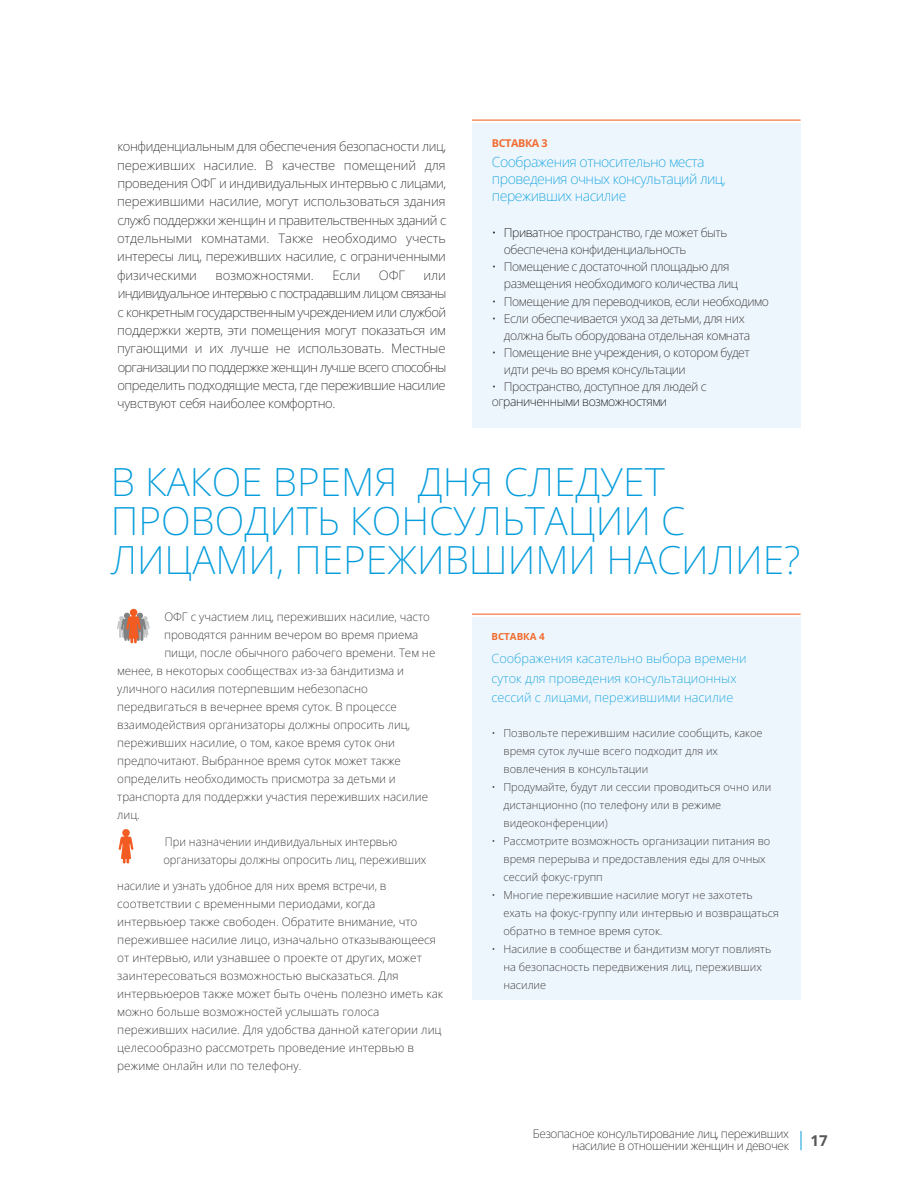
<style>
.page{position:relative;width:918px;height:1188px;background:#fff}
.page>*{position:absolute;margin:0;border:0;box-sizing:border-box;transform-origin:0 0}
.t1{font:200 39px/39px "Noto Sans";color:#069ddc}
.t2{font:700 15px "Noto Sans";color:#57585a}
.t3{font:200 14.1px/16.8px "Noto Sans";letter-spacing:-.035em;color:#069ddc}
.t4{font:200 13.05px/18.5px "Noto Sans";letter-spacing:-.025em;color:#231f20;text-align:justify}
.t5{font:200 13.05px "Noto Sans";letter-spacing:-.005em;color:#231f20}
.t6{font:200 12.75px/19.6px "Noto Sans";color:#069ddc}
.t7{font:200 12.3px/17px "Noto Sans";letter-spacing:-.035em;color:#231f20}
.t8{font:200 12px/12px "Noto Sans";letter-spacing:-.035em;color:#231f20;text-align:right}
.t9{font:200 11.7px/18px "Noto Sans";color:#231f20;scale:.95 1}
.t10{font:200 11.7px "Noto Sans";color:#231f20}
.t11{font:200 11.1px/18px "Noto Sans";color:#231f20}
.t12{font:700 10.8px "Noto Sans";letter-spacing:-.035em;color:#f26c31}
.t13{font:700 9.75px "Noto Sans";color:#f26c31}
.s1{color:#000}
</style>
<div class="page">
<svg style="left:801px;top:1131px;width:1px;height:19px"></svg>
<svg style="left:119px;top:829px;width:14px;height:35px"></svg>
<div style="left:472px;top:123px;width:329px;height:304px;background:#edf6fc"></div>
<hr style="left:472px;top:120px;width:329px;height:1px;background:#f26c31">
<svg style="left:117px;top:609px;width:33px;height:34px"></svg>
<div style="left:472px;top:617px;width:329px;height:382px;background:#edf6fc"></div>
<hr style="left:472px;top:614px;width:329px;height:1px;background:#f26c31">
<p class="t4" style="left:117px;top:138px;width:331px">конфиденциальным для обеспечения безопасности лиц, переживших насилие. В качестве помещений для проведения ОФГ и индивидуальных интервью с лицами, пережившими насилие, могут использоваться здания служб поддержки женщин и правительственных зданий с отдельными комнатами. Также необходимо учесть интересы лиц, переживших насилие, с ограниченными физическими</p>
<p class="t5" style="left:215px;top:269px;width:100px">возможностями.</p>
<p class="t4" style="left:332px;top:267px;width:30px">Если</p>
<p class="t4" style="left:379px;top:267px;width:28px">ОФГ</p>
<p class="t4" style="left:117px;top:267px;width:331px;text-indent:306px">или индивидуальное интервью с пострадавшим лицом связаны с конкретным государственным учреждением или службой поддержки жертв, эти помещения могут показаться им пугающими и их лучше не использовать. Местные организации по поддержке женщин лучше всего способны определить подходящие места, где пережившие насилие чувствуют себя наиболее комфортно.</p>
<p class="t12" style="left:492px;top:138px;width:57px">ВСТАВКА 3</p>
<p class="t3" style="left:492px;top:154px;width:235px">Соображения относительно места проведения очных консультаций лиц, переживших насилие</p>
<p class="t7" style="left:504px;top:225px;width:225px;text-indent:-12px"><span class="s1">• Прива</span>тное пространство, где может быть обеспечена конфиденциальность</p>
<p class="t7" style="left:504px;top:259px;width:236px;text-indent:-12px">• Помещение с достаточной площадью для размещения необходимого количества лиц</p>
<p class="t7" style="left:492px;top:293px;width:279px">• Помещение для переводчиков, если необходимо</p>
<p class="t7" style="left:504px;top:310px;width:248px;text-indent:-12px">• Если обеспечивается уход за детьми, для них должна быть оборудована отдельная комната</p>
<p class="t7" style="left:504px;top:344px;width:247px;text-indent:-12px">• Помещение вне учреждения, о котором будет идти речь во время консультации</p>
<p class="t7" style="left:492px;top:380px;width:216px;line-height:14.7px">• Пространство, доступное для людей с ог<span class="s1">раниченными возможностями</span></p>
<h1 class="t1" style="left:111px;top:465px;width:691px">В КАКОЕ ВРЕМЯ ДНЯ СЛЕДУЕТ<br>ПРОВОДИТЬ КОНСУЛЬТАЦИИ С<br>ЛИЦАМИ, ПЕРЕЖИВШИМИ НАСИЛИЕ?</h1>
<p class="t10" style="left:164px;top:611px;width:267px">ОФГ с участием лиц, переживших насилие, часто</p>
<p class="t10" style="left:164px;top:629px;width:256px">проводятся ранним вечером во время приема</p>
<p class="t10" style="left:164px;top:647px;width:272px">пищи, после обычного рабочего времени. Тем не</p>
<p class="t10" style="left:117px;top:665px;width:288px">менее, в некоторых сообществах из-за бандитизма и</p>
<p class="t10" style="left:117px;top:683px;width:252px">уличного насилия потерпевшим небезопасно</p>
<p class="t10" style="left:117px;top:701px;width:281px">передвигаться в вечернее время суток. В процессе</p>
<p class="t10" style="left:117px;top:719px;width:294px">взаимодействия организаторы должны опросить лиц,</p>
<p class="t10" style="left:117px;top:737px;width:279px">переживших насилие, о том, какое время суток они</p>
<p class="t10" style="left:117px;top:755px;width:285px">предпочитают. Выбранное время суток может также</p>
<p class="t10" style="left:117px;top:773px;width:280px">определить необходимость присмотра за детьми и</p>
<p class="t10" style="left:117px;top:791px;width:312px">транспорта для поддержки участия переживших насилие</p>
<p class="t10" style="left:117px;top:809px;width:24px">лиц.</p>
<p class="t9" style="left:164px;top:833px;width:278px">При назначении индивидуальных интервью организаторы должны опросить лиц, переживших</p>
<p class="t9" style="left:117px;top:878px;width:344px">насилие и узнать удобное для них время встречи, в соответствии с временными периодами, когда интервьюер также свободен. Обратите внимание, что пережившее насилие лицо, изначально отказывающееся от интервью, или узнавшее о проекте от других, может заинтересоваться возможностью высказаться. Для интервьюеров также может быть очень полезно иметь как можно больше возможностей услышать голоса переживших насилие. Для удобства данной категории лиц целесообразно рассмотреть проведение интервью в режиме онлайн или по телефону.</p>
<p class="t13" style="left:491px;top:632px;width:55px">ВСТАВКА 4</p>
<p class="t6" style="left:491px;top:649px;width:257px">Соображения касательно выбора времени суток для проведения консультационных сессий с лицами, пережившими насилие</p>
<p class="t11" style="left:503px;top:725px;width:261px;text-indent:-12px">• Позвольте пережившим насилие сообщить, какое время суток лучше всего подходит для их вовлечения в консультации</p>
<p class="t11" style="left:503px;top:779px;width:269px;text-indent:-12px">• Продумайте, будут ли сессии проводиться очно или дистанционно (по телефону или в режиме видеоконференции)</p>
<p class="t11" style="left:503px;top:833px;width:268px;text-indent:-12px">• Рассмотрите возможность организации питания во время перерыва и предоставления еды для очных сессий фокус-групп</p>
<p class="t11" style="left:503px;top:887px;width:277px;text-indent:-12px">• Многие пережившие насилие могут не захотеть ехать на фокус-группу или интервью и возвращаться обратно в темное время суток.</p>
<p class="t11" style="left:503px;top:941px;width:269px;text-indent:-12px">• Насилие в сообществе и бандитизм могут повлиять на безопасность передвижения лиц, переживших насилие</p>
<p class="t8" style="left:533px;top:1129px;width:258px">Безопасное консультирование лиц, переживших насилие в отношении женщин и девочек</p>
<p class="t2" style="left:810px;top:1134px;width:19px">17</p>
</div>
